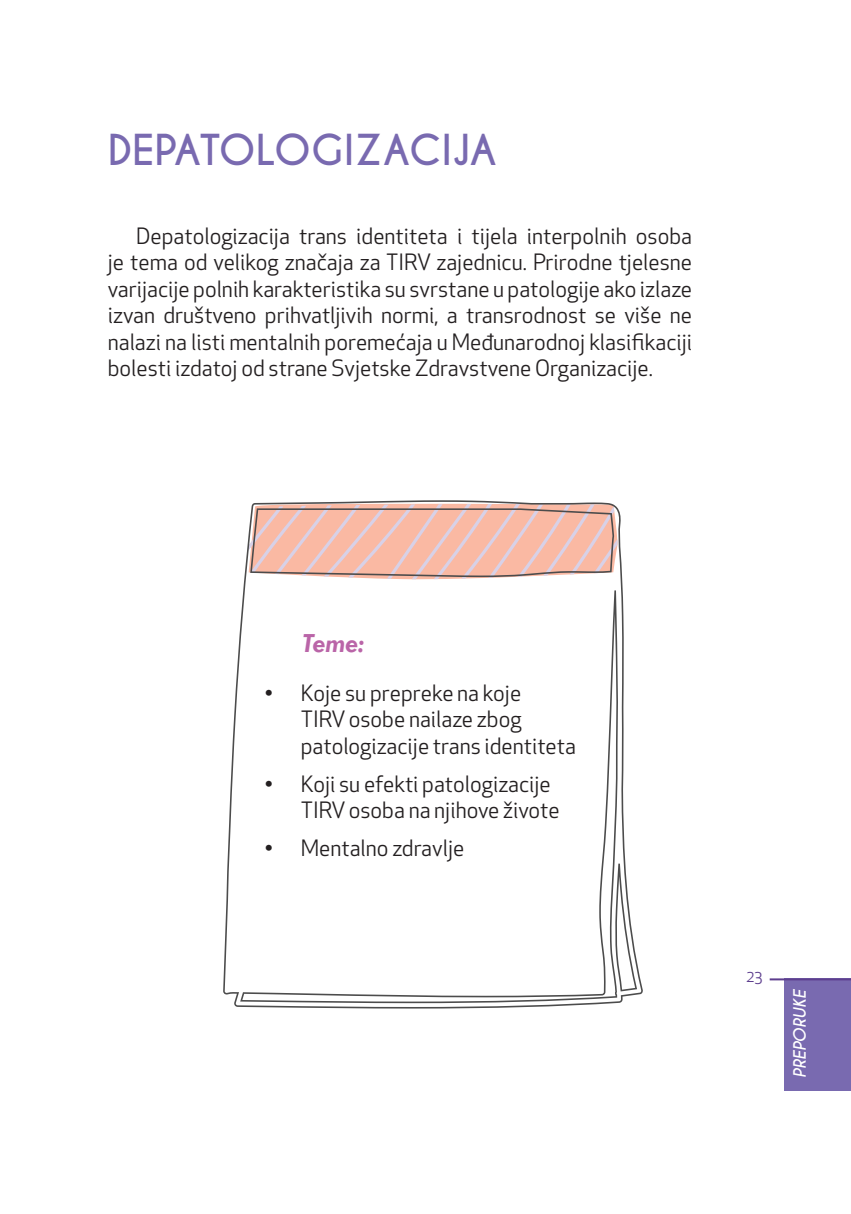
<style>
.page{position:relative;width:851px;height:1214px;background:#fff}
.page>*{position:absolute;margin:0;border:0;box-sizing:border-box;transform-origin:0 0}
.t1{font:700 40px "Caviar Dreams";color:#796ab0}
.t2{font:italic 700 28px "Tw Cen";color:#ba65a8}
.t3{font:22px/26.4px "Apex New";color:#231f20}
.t4{font:italic 700 16px "Caviar Dreams";color:#fff}
.t5{font:16px "Apex New";color:#5d3e8e}
</style>
<div class="page">
<div style="left:784px;top:978px;width:66px;height:112px;background:#796ab0"></div>
<hr style="left:769px;top:978px;width:81px;height:2px;background:#5d3e8e">
<svg style="left:223px;top:500px;width:420px;height:508px"></svg>
<h1 class="t1" style="left:108px;top:125px;width:390px">DEPATOLOGIZACIJA</h1>
<p class="t3" style="left:108px;top:223px;width:585px;text-align:justify;text-indent:28px">Depatologizacija trans identiteta i tijela interpolnih osoba je tema od velikog značaja za TIRV zajednicu. Prirodne tjelesne varijacije polnih karakteristika su svrstane u patologije ako izlaze izvan društveno prihvatljivih normi, a transrodnost se više ne nalazi na listi mentalnih poremećaja u Međunarodnoj klasifikaciji bolesti izdatoj od strane Svjetske Zdravstvene Organizacije.</p>
<p class="t2" style="left:302px;top:626px;width:63px">Teme:</p>
<p class="t3" style="left:301px;top:679px;width:277px;text-indent:-36px">• Koje su prepreke na koje<br>TIRV osobe nailaze zbog patologizacije trans identiteta</p>
<p class="t3" style="left:301px;top:770px;width:260px;text-indent:-36px">• Koji su efekti patologizacije<br>TIRV osoba na njihove živote</p>
<p class="t3" style="left:265px;top:834px;width:201px">• Mentalno zdravlje</p>
<p class="t5" style="left:746px;top:966px;width:17px">23</p>
<p class="t4" style="left:790px;top:1077px;width:90px;rotate:-90deg">PREPORUKE</p>
</div>
